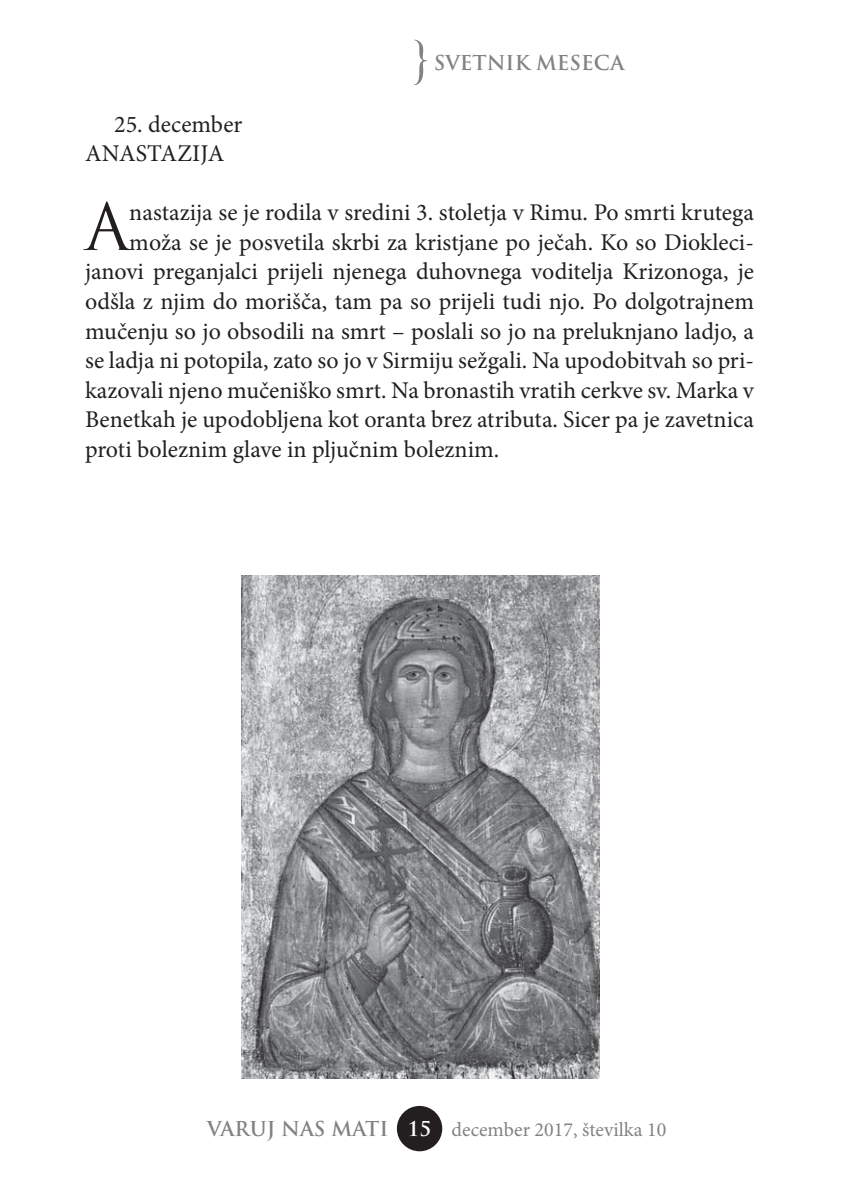
<style>
.page{position:relative;width:842px;height:1191px;background:#fff}
.page>*{position:absolute;margin:0;border:0;box-sizing:border-box;transform-origin:0 0}
.t1{font:63.2px "Trajan Pro";color:#231f20}
.t2{font:24px/29.6px "Minion Pro";color:#231f20}
.t3{font:20px "Minion Pro";color:#808285}
.t4{font:700 20px "Trajan Pro";color:#808285}
.s1{font-family:"Trajan Pro";font-weight:700}
.s2{font-family:"Trajan Pro";font-weight:700;color:#fff}
</style>
<div class="page">
<svg style="left:414px;top:40px;width:13px;height:45px"></svg>
<div style="left:397px;top:1106px;width:45px;height:45px;background:#231f20;border-radius:50%"></div>
<img style="left:241px;top:575px;width:359px;height:503px">
<p class="t4" style="left:434px;top:51px;width:192px">SVETNIK MESECA</p>
<p class="t2" style="left:85px;top:111px;width:159px;text-indent:29px">25. december<br>ANASTAZIJA</p>
<h1 class="t1" style="left:85px;top:191px;width:46px">A</h1>
<p class="t2" style="left:129px;top:200px;width:626px">nastazija se je rodila v sredini 3. stoletja v Rimu. Po smrti krutega</p>
<p class="t2" style="left:129px;top:229px;width:626px">moža se je posvetila skrbi za kristjane po ječah. Ko so Diokleci-</p>
<p class="t2" style="left:85px;top:259px;width:670px">janovi preganjalci prijeli njenega duhovnega voditelja Krizonoga, je</p>
<p class="t2" style="left:85px;top:289px;width:670px">odšla z njim do morišča, tam pa so prijeli tudi njo. Po dolgotrajnem</p>
<p class="t2" style="left:85px;top:318px;width:670px">mučenju so jo obsodili na smrt – poslali so jo na preluknjano ladjo, a</p>
<p class="t2" style="left:85px;top:348px;width:670px">se ladja ni potopila, zato so jo v Sirmiju sežgali. Na upodobitvah so pri-</p>
<p class="t2" style="left:85px;top:377px;width:670px">kazovali njeno mučeniško smrt. Na bronastih vratih cerkve sv. Marka v</p>
<p class="t2" style="left:85px;top:407px;width:670px">Benetkah je upodobljena kot oranta brez atributa. Sicer pa je zavetnica</p>
<p class="t2" style="left:85px;top:436px;width:416px">proti boleznim glave in pljučnim boleznim.</p>
<p class="t3" style="left:207px;top:1121px;width:461px"><span class="s1">VARUJ NAS MATI</span> <span class="s2">15</span> december 2017, številka 10</p>
</div>
